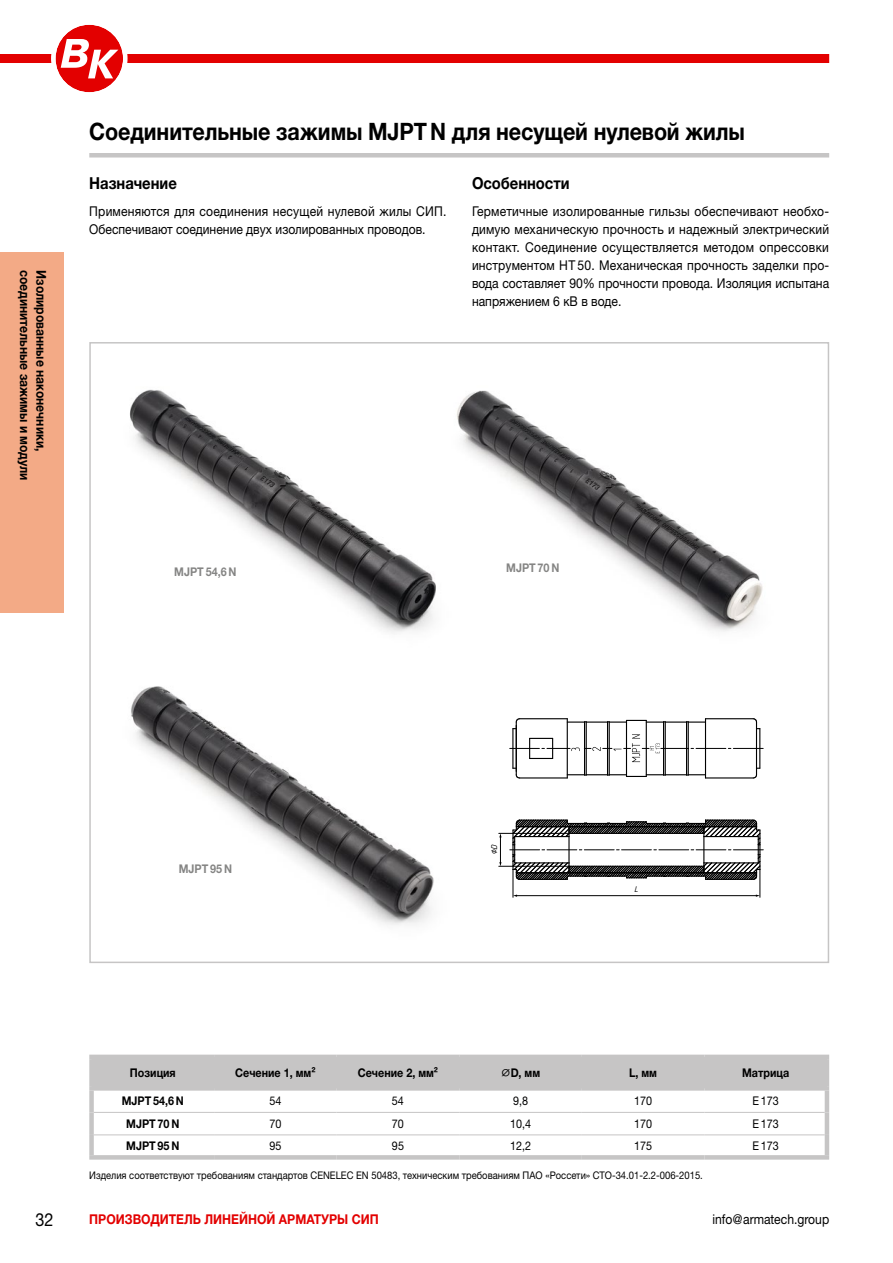
<style>
.page{position:relative;width:893px;height:1263px;background:#fff}
.page>*{position:absolute;margin:0;border:0;box-sizing:border-box;transform-origin:0 0}
.t1{font:700 24px "Helvetica Neue LTW1 G";letter-spacing:-.005em;color:#000;scale:.9 1}
.t2{font:18px "Helvetica Neue LTW1 G";color:#000;scale:.9 1}
.t3{font:700 16.5px "Helvetica Neue LTW1 G";color:#000;scale:.9 1}
.t4{font:13.5px/18px "Helvetica Neue LTW1 G";color:#000;scale:.9 1}
.t5{font:700 13.5px "Helvetica Neue LTW1 G";color:#000;scale:.9 1}
.t6{font:700 13.5px "Helvetica Neue LTW1 G";color:#e30000;scale:.9 1}
.t7{font:700 12px "Helvetica Neue LTW1 G";color:#000;scale:.9 1}
.t8{font:12px "Helvetica Neue LTW1 G";color:#000;scale:.9 1}
.t9{font:700 12px "Helvetica Neue LTW1 G";color:#858584;scale:.9 1}
.t10{font:10.5px "Helvetica Neue LTW1 G";color:#000;scale:.9 1}
.t11{font:9px "ISOCPEUR Italic";color:#000}
</style>
<div class="page">
<img style="left:131px;top:686px;width:303px;height:239px">
<img style="left:457px;top:390px;width:306px;height:242px">
<img style="left:130px;top:389px;width:306px;height:244px">
<div style="left:89px;top:153px;width:740px;height:5px;background:#c6c5c5"></div>
<div style="left:94px;top:1059px;width:731px;height:27px;background:#c6c5c5"></div>
<hr style="left:89px;top:1055px;width:125px;height:4px;background:#c6c5c5">
<div style="left:89px;top:1059px;width:5px;height:27px;background:#c6c5c5"></div>
<hr style="left:214px;top:1055px;width:123px;height:4px;background:#c6c5c5">
<hr style="left:337px;top:1055px;width:122px;height:4px;background:#c6c5c5">
<hr style="left:459px;top:1055px;width:123px;height:4px;background:#c6c5c5">
<hr style="left:582px;top:1055px;width:122px;height:4px;background:#c6c5c5">
<hr style="left:704px;top:1055px;width:125px;height:4px;background:#c6c5c5">
<hr style="left:825px;top:1059px;width:4px;height:27px;background:#c6c5c5">
<div style="left:89px;top:1086px;width:125px;height:5px;background:#c6c5c5"></div>
<div style="left:89px;top:1091px;width:5px;height:21px;background:#c6c5c5"></div>
<div style="left:214px;top:1086px;width:123px;height:5px;background:#c6c5c5"></div>
<div style="left:337px;top:1086px;width:122px;height:5px;background:#c6c5c5"></div>
<div style="left:459px;top:1086px;width:123px;height:5px;background:#c6c5c5"></div>
<div style="left:582px;top:1086px;width:122px;height:5px;background:#c6c5c5"></div>
<div style="left:704px;top:1086px;width:125px;height:5px;background:#c6c5c5"></div>
<hr style="left:825px;top:1091px;width:4px;height:21px;background:#c6c5c5">
<div style="left:89px;top:1112px;width:5px;height:23px;background:#c6c5c5"></div>
<hr style="left:825px;top:1112px;width:4px;height:23px;background:#c6c5c5">
<div style="left:89px;top:1135px;width:5px;height:20px;background:#c6c5c5"></div>
<hr style="left:825px;top:1135px;width:4px;height:20px;background:#c6c5c5">
<div style="left:89px;top:1155px;width:125px;height:5px;background:#c6c5c5"></div>
<div style="left:214px;top:1155px;width:123px;height:5px;background:#c6c5c5"></div>
<div style="left:337px;top:1155px;width:122px;height:5px;background:#c6c5c5"></div>
<div style="left:459px;top:1155px;width:123px;height:5px;background:#c6c5c5"></div>
<div style="left:582px;top:1155px;width:122px;height:5px;background:#c6c5c5"></div>
<div style="left:704px;top:1155px;width:125px;height:5px;background:#c6c5c5"></div>
<hr style="left:94px;top:1112px;width:120px;height:1px;background:#c6c5c5">
<hr style="left:214px;top:1112px;width:123px;height:1px;background:#c6c5c5">
<hr style="left:337px;top:1112px;width:122px;height:1px;background:#c6c5c5">
<hr style="left:459px;top:1112px;width:123px;height:1px;background:#c6c5c5">
<hr style="left:582px;top:1112px;width:122px;height:1px;background:#c6c5c5">
<hr style="left:704px;top:1112px;width:121px;height:1px;background:#c6c5c5">
<hr style="left:94px;top:1134px;width:120px;height:1px;background:#c6c5c5">
<hr style="left:214px;top:1134px;width:123px;height:1px;background:#c6c5c5">
<hr style="left:337px;top:1134px;width:122px;height:1px;background:#c6c5c5">
<hr style="left:459px;top:1134px;width:123px;height:1px;background:#c6c5c5">
<hr style="left:582px;top:1134px;width:122px;height:1px;background:#c6c5c5">
<hr style="left:704px;top:1134px;width:121px;height:1px;background:#c6c5c5">
<hr style="left:759px;top:729px;width:1px;height:39px;background:#000">
<hr style="left:512px;top:729px;width:1px;height:39px;background:#000">
<svg style="left:752px;top:718px;width:8px;height:11px"></svg>
<svg style="left:752px;top:768px;width:8px;height:11px"></svg>
<hr style="left:756px;top:722px;width:1px;height:53px;background:#000">
<hr style="left:705px;top:718px;width:48px;height:1px;background:#000">
<hr style="left:646px;top:720px;width:1px;height:56px;background:#000">
<hr style="left:705px;top:777px;width:48px;height:1px;background:#000">
<hr style="left:705px;top:719px;width:1px;height:59px;background:#000">
<hr style="left:516px;top:722px;width:1px;height:53px;background:#000">
<svg style="left:513px;top:768px;width:8px;height:11px"></svg>
<hr style="left:567px;top:719px;width:1px;height:59px;background:#000">
<hr style="left:626px;top:720px;width:1px;height:56px;background:#000">
<hr style="left:520px;top:777px;width:47px;height:1px;background:#000">
<hr style="left:665px;top:722px;width:1px;height:53px;background:#000">
<hr style="left:688px;top:722px;width:1px;height:53px;background:#000">
<hr style="left:663px;top:722px;width:1px;height:53px;background:#000">
<hr style="left:686px;top:722px;width:1px;height:53px;background:#000">
<hr style="left:607px;top:722px;width:1px;height:53px;background:#000">
<svg style="left:567px;top:774px;width:138px;height:3px"></svg>
<hr style="left:584px;top:722px;width:1px;height:53px;background:#000">
<hr style="left:609px;top:722px;width:1px;height:53px;background:#000">
<hr style="left:586px;top:722px;width:1px;height:53px;background:#000">
<svg style="left:510px;top:718px;width:195px;height:44px"></svg>
<hr style="left:696px;top:748px;width:30px;height:1px;background:#000">
<hr style="left:733px;top:748px;width:30px;height:1px;background:#000">
<hr style="left:510px;top:849px;width:30px;height:1px;background:#000">
<hr style="left:733px;top:849px;width:30px;height:1px;background:#000">
<hr style="left:499px;top:866px;width:70px;height:1px;background:#000">
<svg style="left:499px;top:834px;width:3px;height:32px"></svg>
<hr style="left:499px;top:833px;width:70px;height:1px;background:#000">
<svg style="left:512px;top:819px;width:249px;height:78px"></svg>
<div style="left:56px;top:25px;width:67px;height:67px;background:#e30000;border-radius:50%"></div>
<svg style="left:0;top:39px;width:829px;height:39px"></svg>
<div style="left:0;top:252px;width:64px;height:360px;background:#f3aa86"></div>
<p class="t5" style="left:33px;top:270px;width:235px;rotate:90deg">соединительные зажимы и модули</p>
<p class="t5" style="left:50px;top:270px;width:203px;rotate:90deg">Изолированные наконечники,</p>
<h1 class="t1" style="left:89px;top:116px;width:730px">Соединительные зажимы MJPТN для несущей нулевой жилы</h1>
<p class="t3" style="left:89px;top:173px;width:99px">Назначение</p>
<p class="t4" style="left:89px;top:202px;width:398px">Применяются для соединения несущей нулевой жилы СИП.<br>Обеспечивают соединение двух изолированных проводов.</p>
<p class="t3" style="left:472px;top:173px;width:110px">Особенности</p>
<p class="t4" style="left:472px;top:202px;width:398px;text-align:justify">Герметичные изолированные гильзы обеспечивают необхо&shy;димую механическую прочность и надежный электрический контакт. Соединение осуществляется методом опрессовки инструментом HT 50. Механическая прочность заделки про&shy;вода составляет 90% прочности провода. Изоляция испытана напряжением 6 кВ в воде.</p>
<p class="t9" style="left:174px;top:564px;width:71px">MJPT 54,6 N</p>
<p class="t9" style="left:506px;top:560px;width:61px">MJPT 70 N</p>
<p class="t9" style="left:179px;top:861px;width:61px">MJPT 95 N</p>
<p class="t11" style="left:488px;top:855px;width:12px;rotate:-90deg">⌀D</p>
<p class="t11" style="left:634px;top:883px;width:6px">L</p>
<p class="t7" style="left:130px;top:1065px;width:52px">Позиция</p>
<p class="t7" style="left:235px;top:1065px;width:91px">Сечение 1, мм²</p>
<p class="t7" style="left:358px;top:1065px;width:91px">Сечение 2, мм²</p>
<p class="t7" style="left:501px;top:1065px;width:45px">⌀D, мм</p>
<p class="t7" style="left:629px;top:1065px;width:33px">L, мм</p>
<p class="t7" style="left:742px;top:1065px;width:54px">Матрица</p>
<p class="t7" style="left:122px;top:1094px;width:71px">MJPT 54,6 N</p>
<p class="t8" style="left:269px;top:1094px;width:15px">54</p>
<p class="t8" style="left:392px;top:1094px;width:15px">54</p>
<p class="t8" style="left:513px;top:1094px;width:18px">9,8</p>
<p class="t8" style="left:634px;top:1094px;width:22px">170</p>
<p class="t8" style="left:752px;top:1094px;width:31px">Е 173</p>
<p class="t7" style="left:126px;top:1116px;width:61px">MJPT 70 N</p>
<p class="t8" style="left:269px;top:1116px;width:15px">70</p>
<p class="t8" style="left:392px;top:1116px;width:15px">70</p>
<p class="t8" style="left:510px;top:1116px;width:25px">10,4</p>
<p class="t8" style="left:634px;top:1116px;width:22px">170</p>
<p class="t8" style="left:752px;top:1116px;width:31px">Е 173</p>
<p class="t7" style="left:126px;top:1139px;width:61px">MJPT 95 N</p>
<p class="t8" style="left:269px;top:1139px;width:15px">95</p>
<p class="t8" style="left:392px;top:1139px;width:15px">95</p>
<p class="t8" style="left:510px;top:1139px;width:25px">12,2</p>
<p class="t8" style="left:634px;top:1139px;width:22px">175</p>
<p class="t8" style="left:752px;top:1139px;width:31px">Е 173</p>
<p class="t10" style="left:89px;top:1169px;width:683px">Изделия соответствуют требованиям стандартов CENELEC EN 50483, техническим требованиям ПАО «Россети» СТО-34.01-2.2-006-2015.</p>
<h2 class="t2" style="left:36px;top:1208px;width:22px">32</h2>
<p class="t6" style="left:89px;top:1211px;width:323px">ПРОИЗВОДИТЕЛЬ ЛИНЕЙНОЙ АРМАТУРЫ СИП</p>
<p class="t4" style="left:712px;top:1210px;width:131px">info@armatech.group</p>
</div>
